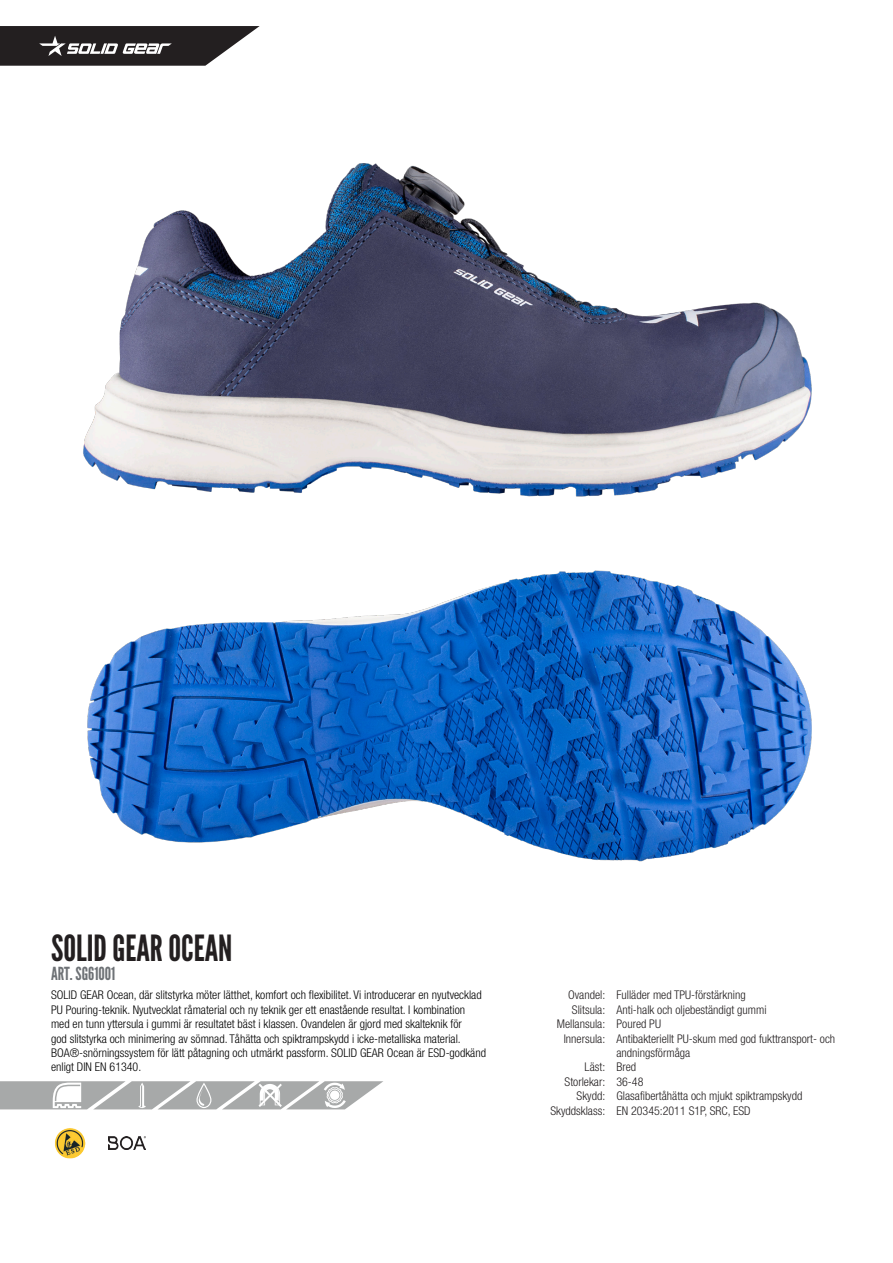
<style>
.page{position:relative;width:893px;height:1263px;background:#fff}
.page>*{position:absolute;margin:0;border:0;box-sizing:border-box;transform-origin:0 0}
.t1{font:36px "League Gothic";color:#231f20}
.t2{font:18px "League Gothic";color:#6d7175}
.bröd{font:300 condensed 12px/14.4px "Helvetica Neue";color:#000}
.bröd-2{font:300 condensed 12px/14.4px "Helvetica Neue";color:#231f20}
</style>
<div class="page">
<svg style="left:0;top:26px;width:260px;height:40px;background:#4b4849"></svg>
<img style="left:83px;top:163px;width:729px;height:699px">
<img style="left:55px;top:1128px;width:30px;height:30px">
<svg style="left:0;top:1081px;width:383px;height:28px"></svg>
<div style="left:330px;top:1090px;width:9px;height:10px;background:#fff;border-radius:50%"></div>
<img style="left:109px;top:1136px;width:37px;height:13px">
<p class="t1" style="left:51px;top:927px;width:183px">SOLID GEAR OCEAN</p>
<p class="bröd" style="left:51px;top:988px;width:437px">SOLID GEAR Ocean, där slitstyrka möter lätthet, komfort och flexibilitet. Vi introducerar en nyutvecklad PU Pouring-teknik. Nyutvecklat råmaterial och ny teknik ger ett enastående resultat. I kombination med en tunn yttersula i gummi är resultatet bäst i klassen. Ovandelen är gjord med skalteknik för<br>god slitstyrka och minimering av sömnad. Tåhätta och spiktrampskydd i icke-metalliska material.<br>BOA®-snörningssystem för lätt påtagning och utmärkt passform. SOLID GEAR Ocean är ESD-godkänd enligt DIN EN 61340.</p>
<p class="bröd-2" style="left:616px;top:988px;width:131px">Fulläder med TPU-förstärkning</p>
<p class="t2" style="left:51px;top:963px;width:66px">ART. SG61001</p>
<p class="bröd-2" style="left:568px;top:988px;width:39px">Ovandel:</p>
<p class="bröd-2" style="left:572px;top:1002px;width:35px">Slitsula:</p>
<p class="bröd-2" style="left:557px;top:1016px;width:50px">Mellansula:</p>
<p class="bröd-2" style="left:564px;top:1031px;width:43px">Innersula:</p>
<p class="bröd-2" style="left:585px;top:1060px;width:22px">Läst:</p>
<p class="bröd-2" style="left:565px;top:1074px;width:42px">Storlekar:</p>
<p class="bröd-2" style="left:577px;top:1088px;width:30px">Skydd:</p>
<p class="bröd-2" style="left:550px;top:1103px;width:56px">Skyddsklass:</p>
<p class="bröd-2" style="left:616px;top:1002px;width:152px">Anti-halk och oljebeständigt gummi</p>
<p class="bröd-2" style="left:616px;top:1016px;width:46px">Poured PU</p>
<p class="bröd-2" style="left:616px;top:1031px;width:220px">Antibakteriellt PU-skum med god fukttransport- och andningsförmåga</p>
<p class="bröd-2" style="left:616px;top:1060px;width:21px">Bred</p>
<p class="bröd-2" style="left:616px;top:1074px;width:29px">36-48</p>
<p class="bröd-2" style="left:616px;top:1088px;width:187px">Glasafibertåhätta och mjukt spiktrampskydd</p>
<p class="bröd-2" style="left:616px;top:1103px;width:136px">EN 20345:2011 S1P, SRC, ESD</p>
</div>
